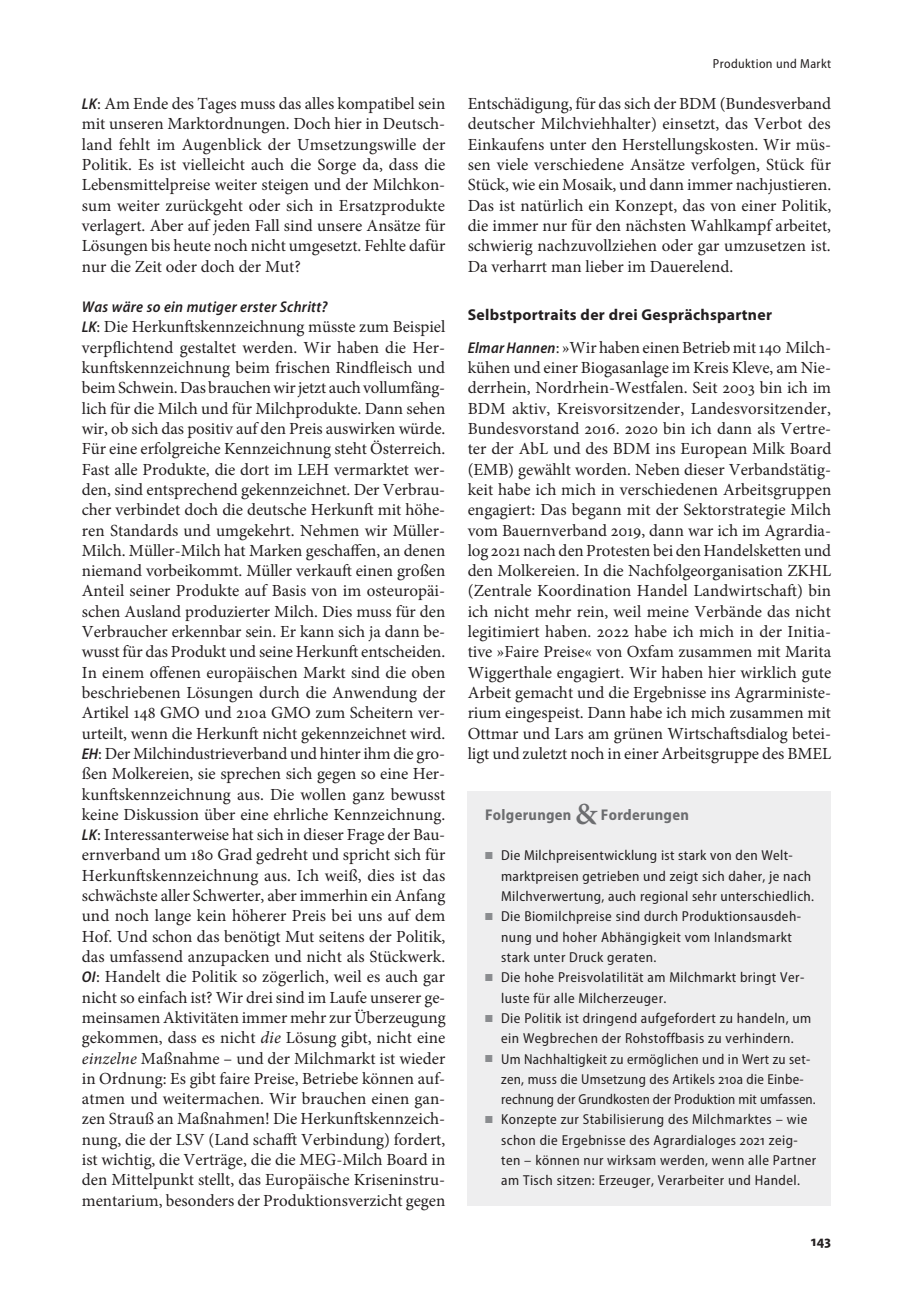
<style>
.page{position:relative;width:918px;height:1315px;background:#fff}
.page>*{position:absolute;margin:0;border:0;box-sizing:border-box;transform-origin:0 0}
.t1{font:16.97px/20.3px "Minion Pro";color:#231f20;text-align:justify}
.t2{font:700 15.75px "Myriad Pro";letter-spacing:.02em;color:#231f20}
.t3{font:italic 600 semi-condensed 15.58px "Myriad Pro";letter-spacing:.02em;color:#231f20}
.t4{font:700 semi-condensed 15.58px "Myriad Pro";letter-spacing:.02em;color:#6c6d70}
.t5{font:700 semi-condensed 14.88px "Myriad Pro";color:#231f20}
.t6{font:semi-condensed 14.35px/20.3px "Myriad Pro";letter-spacing:.03em;color:#231f20}
.t7{font:semi-condensed 13.12px "Myriad Pro";letter-spacing:.03em;color:#231f20}
.s1{font-family:"Myriad Pro";font-weight:600;font-style:italic;font-stretch:semi-condensed;font-size:15.58px}
.s2{font-style:italic}
.s3{font-family:"Minion Pro";font-weight:600;font-stretch:normal;font-size:30.8px}
.s4{color:#8a8c8f}
</style>
<div class="page">
<div style="left:468px;top:791px;width:363px;height:414px;background:#eeeeef"></div>
<p class="t1" style="left:82px;top:94px;width:365px"><span class="s1">LK</span>: Am Ende des Tages muss das alles kompatibel sein mit unseren Marktordnungen. Doch hier in Deutsch&shy;land fehlt im Augenblick der Umsetzungswille der Politik. Es ist vielleicht auch die Sorge da, dass die Lebensmittelpreise weiter steigen und der Milchkon&shy;sum weiter zurückgeht oder sich in Ersatzprodukte verlagert. Aber auf jeden Fall sind unsere Ansätze für Lösungen bis heute noch nicht umgesetzt. Fehlte dafür nur die Zeit oder doch der Mut?</p>
<p class="t3" style="left:82px;top:298px;width:247px">Was wäre so ein mutiger erster Schritt?</p>
<p class="t1" style="left:82px;top:317px;width:365px"><span class="s1">LK</span>: Die Herkunftskennzeichnung müsste zum Beispiel verpflichtend gestaltet werden. Wir haben die Her&shy;kunftskennzeichnung beim frischen Rindfleisch und beim Schwein. Das brauchen wir jetzt auch vollumfäng&shy;lich für die Milch und für Milchprodukte. Dann sehen wir, ob sich das positiv auf den Preis auswirken würde.<br>Für eine erfolgreiche Kennzeichnung steht Österreich.<br>Fast alle Produkte, die dort im LEH vermarktet wer&shy;den, sind entsprechend gekennzeichnet. Der Verbrau&shy;cher verbindet doch die deutsche Herkunft mit höhe&shy;ren Standards und umgekehrt. Nehmen wir Müller-Milch. Müller-Milch hat Marken geschaffen, an denen niemand vorbeikommt. Müller verkauft einen großen Anteil seiner Produkte auf Basis von im osteuropäi&shy;schen Ausland produzierter Milch. Dies muss für den Verbraucher erkennbar sein. Er kann sich ja dann be&shy;wusst für das Produkt und seine Herkunft entscheiden.<br>In einem offenen europäischen Markt sind die oben beschriebenen Lösungen durch die Anwendung der Artikel 148 GMO und 210a GMO zum Scheitern ver&shy;urteilt, wenn die Herkunft nicht gekennzeichnet wird.<br><span class="s1">EH</span>: Der Milchindustrieverband und hinter ihm die gro&shy;ßen Molkereien, sie sprechen sich gegen so eine Her&shy;kunftskennzeichnung aus. Die wollen ganz bewusst keine Diskussion über eine ehrliche Kennzeichnung.<br><span class="s1">LK</span>: Interessanterweise hat sich in dieser Frage der Bau&shy;ernverband um 180 Grad gedreht und spricht sich für Herkunftskennzeichnung aus. Ich weiß, dies ist das schwächste aller Schwerter, aber immerhin ein Anfang und noch lange kein höherer Preis bei uns auf dem Hof. Und schon das benötigt Mut seitens der Politik, das umfassend anzupacken und nicht als Stückwerk.<br><span class="s1">OI</span>: Handelt die Politik so zögerlich, weil es auch gar nicht so einfach ist? Wir drei sind im Laufe unserer ge&shy;meinsamen Aktivitäten immer mehr zur Überzeugung gekommen, dass es nicht <span class="s2">die</span> Lösung gibt, nicht eine <span class="s2">einzelne</span> Maßnahme – und der Milchmarkt ist wieder in Ordnung: Es gibt faire Preise, Betriebe können auf&shy;atmen und weitermachen. Wir brauchen einen gan&shy;zen Strauß an Maßnahmen! Die Herkunftskennzeich&shy;nung, die der LSV (Land schafft Verbindung) fordert, ist wichtig, die Verträge, die die MEG-Milch Board in den Mittelpunkt stellt, das Europäische Kriseninstru&shy;mentarium, besonders der Produktionsverzicht gegen</p>
<p class="t7" style="left:713px;top:57px;width:120px">Produktion und Markt</p>
<p class="t1" style="left:468px;top:94px;width:365px">Entschädigung, für das sich der BDM (Bundesverband deutscher Milchviehhalter) einsetzt, das Verbot des Einkaufens unter den Herstellungskosten. Wir müs&shy;sen viele verschiedene Ansätze verfolgen, Stück für Stück, wie ein Mosaik, und dann immer nachjustieren.<br>Das ist natürlich ein Konzept, das von einer Politik, die immer nur für den nächsten Wahlkampf arbeitet, schwierig nachzuvollziehen oder gar umzusetzen ist.<br>Da verharrt man lieber im Dauerelend.</p>
<p class="t2" style="left:468px;top:306px;width:306px">Selbstportraits der drei Gesprächspartner</p>
<p class="t1" style="left:468px;top:337px;width:365px;text-align:left"><span class="s1">Elmar Hannen</span>: »Wir haben einen Betrieb mit 140 Milch&shy;kühen und einer Biogasanlage im Kreis Kleve, am Nie&shy;derrhein, Nordrhein-Westfalen. Seit 2003 bin ich im BDM aktiv, Kreisvorsitzender, Landesvorsitzender, Bundesvorstand 2016. 2020 bin ich dann als Vertre&shy;ter der AbL und des BDM ins European Milk Board (EMB) gewählt worden. Neben dieser Verbandstätig&shy;keit habe ich mich in verschiedenen Arbeitsgruppen engagiert: Das begann mit der Sektorstrategie Milch vom Bauernverband 2019, dann war ich im Agrardia&shy;log 2021 nach den Protesten bei den Handelsketten und den Molkereien. In die Nachfolgeorganisation ZKHL (Zentrale Koordination Handel Landwirtschaft) bin ich nicht mehr rein, weil meine Verbände das nicht legitimiert haben. 2022 habe ich mich in der Initia&shy;tive »Faire Preise« von Oxfam zusammen mit Marita Wiggerthale engagiert. Wir haben hier wirklich gute Arbeit gemacht und die Ergebnisse ins Agrarministe&shy;rium eingespeist. Dann habe ich mich zusammen mit Ottmar und Lars am grünen Wirtschaftsdialog betei&shy;ligt und zuletzt noch in einer Arbeitsgruppe des BMEL</p>
<p class="t4" style="left:485px;top:806px;width:205px">Folgerungen <span class="s3">&amp;</span> Forderungen</p>
<p class="t6" style="left:501px;top:846px;width:314px;text-indent:-16px"><span class="s4">■</span> Die Milchpreisentwicklung ist stark von den Welt&shy;marktpreisen getrieben und zeigt sich daher, je nach<br>Milchverwertung, auch regional sehr unterschiedlich.</p>
<p class="t6" style="left:501px;top:906px;width:301px;text-indent:-16px"><span class="s4">■</span> Die Biomilchpreise sind durch Produktionsausdeh&shy;nung und hoher Abhängigkeit vom Inlandsmarkt stark unter Druck geraten.</p>
<p class="t6" style="left:501px;top:967px;width:305px;text-indent:-16px"><span class="s4">■</span> Die hohe Preisvolatilität am Milchmarkt bringt Ver&shy;luste für alle Milcherzeuger.</p>
<p class="t6" style="left:485px;top:1008px;width:328px;text-align:center"><span class="s4">■</span> Die Politik ist dringend aufgefordert zu handeln, um ein Wegbrechen der Rohstoffbasis zu verhindern.</p>
<p class="t6" style="left:501px;top:1049px;width:316px;text-indent:-16px"><span class="s4">■</span> Um Nachhaltigkeit zu ermöglichen und in Wert zu set&shy;zen, muss die Umsetzung des Artikels 210a die Einbe&shy;rechnung der Grundkosten der Produktion mit umfassen.</p>
<p class="t6" style="left:501px;top:1109px;width:316px;text-indent:-16px"><span class="s4">■</span> Konzepte zur Stabilisierung des Milchmarktes – wie schon die Ergebnisse des Agrardialoges 2021 zeig&shy;ten – können nur wirksam werden, wenn alle Partner am Tisch sitzen: Erzeuger, Verarbeiter und Handel.</p>
<p class="t5" style="left:811px;top:1233px;width:22px">143</p>
</div>
